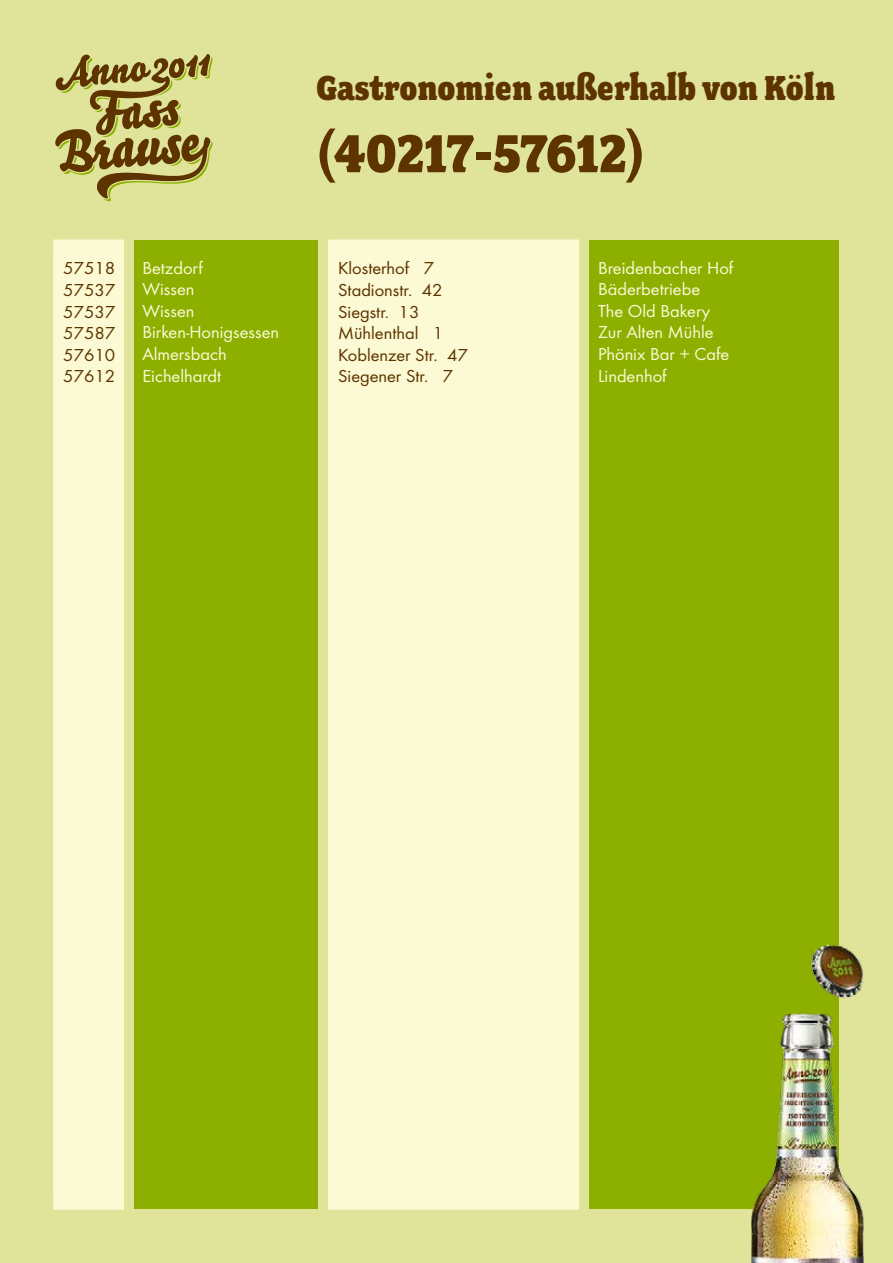
<style>
.page{position:relative;width:893px;height:1263px;background:#e0e49b}
.page>*{position:absolute;margin:0;border:0;box-sizing:border-box;transform-origin:0 0}
.t1{font:900 60px "Fairplex Narrow";color:#5d3400}
.t2{font:900 39px "Fairplex Narrow";color:#5d3400}
.t3{font:18px/21.6px "Futura Boo";color:#fcfad5;scale:1.04 1}
.t4{font:18px/21.6px "Futura Boo";color:#5d3400;text-align:justify;scale:1.04 1}
</style>
<div class="page">
<div style="left:53px;top:239px;width:71px;height:971px;background:#fcfad5"></div>
<div style="left:134px;top:240px;width:184px;height:969px;background:#8caf00"></div>
<div style="left:328px;top:239px;width:251px;height:971px;background:#fcfad5;border:2px solid #fcfad5"></div>
<div style="left:590px;top:240px;width:249px;height:969px;background:#8caf00"></div>
<div style="left:54px;top:260px;width:69px;height:929px;background:#fcfad5"></div>
<div style="left:329px;top:260px;width:249px;height:929px;background:#fcfad5"></div>
<svg style="left:55px;top:54px;width:158px;height:147px"></svg>
<img style="left:751px;top:944px;width:113px;height:319px">
<h2 class="t2" style="left:316px;top:65px;width:521px">Gastronomien außerhalb von Köln</h2>
<h1 class="t1" style="left:316px;top:119px;width:331px">(40217-57612)</h1>
<p class="t4" style="left:63px;top:257px;width:51px">57518<br>57537<br>57537<br>57587<br>57610<br>57612</p>
<p class="t3" style="left:142px;top:257px;width:133px">Betzdorf<br>Wissen<br>Wissen<br>Birken-Honigsessen<br>Almersbach<br>Eichelhardt</p>
<p class="t4" style="left:338px;top:257px;width:126px;text-align:left">Klosterhof 7<br>Stadionstr. 42<br>Siegstr. 13<br>Mühlenthal 1<br>Koblenzer Str. 47<br>Siegener Str. 7</p>
<p class="t3" style="left:598px;top:257px;width:132px">Breidenbacher Hof<br>Bäderbetriebe<br>The Old Bakery<br>Zur Alten Mühle<br>Phönix Bar + Cafe<br>Lindenhof</p>
</div>
